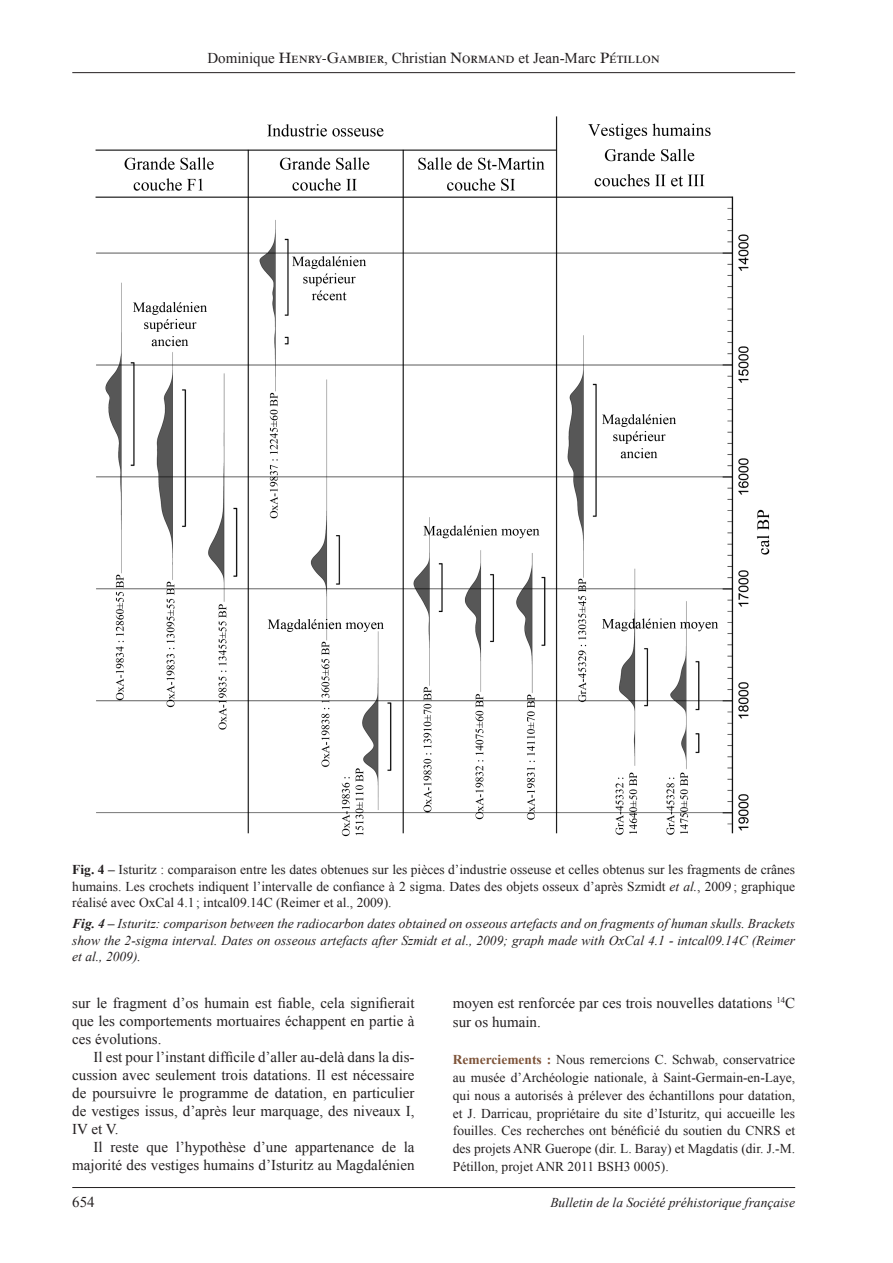
<style>
.page{position:relative;width:893px;height:1263px;background:#fff}
.page>*{position:absolute;margin:0;border:0;box-sizing:border-box;transform-origin:0 0}
.t1{font:15px/18px "Times New Roman";color:#231f20;text-align:justify}
.Remerciements{font:13.5px/17.7px "Times New Roman";color:#231f20;text-align:justify}
.Figures{font:13.5px/16.5px "Times New Roman";color:#231f20;text-align:justify}
.Figures-2{font:italic 13.5px/16.5px "Times New Roman";color:#231f20;text-align:justify}
.s1{font-family:"Times Ten Roman SC"}
.s2{font-weight:700}
.s3{font-style:italic}
.s4{font-weight:700;color:#7e5439}
</style>
<div class="page">
<hr style="left:72px;top:72px;width:723px;height:1px;background:#231f20">
<hr style="left:72px;top:1187px;width:723px;height:1px;background:#231f20">
<img style="left:95px;top:116px;width:675px;height:721px">
<p class="t1" style="left:207px;top:49px;width:454px">Dominique <span class="s1">Henry-Gambier</span>, Christian <span class="s1">Normand</span> et Jean-Marc <span class="s1">Pétillon</span></p>
<p class="Figures" style="left:72px;top:861px;width:724px"><span class="s2">Fig. 4 –</span> Isturitz : comparaison entre les dates obtenues sur les pièces d’industrie osseuse et celles obtenus sur les fragments de crânes humains. Les crochets indiquent l’intervalle de confiance à 2 sigma. Dates des objets osseux d’après Szmidt <span class="s3">et al.</span>, 2009 ; graphique réalisé avec OxCal 4.1; intcal09.14C (Reimer et al., 2009).</p>
<p class="Figures-2" style="left:72px;top:915px;width:724px"><span class="s2">Fig. 4 –</span> Isturitz: comparison between the radiocarbon dates obtained on osseous artefacts and on fragments of human skulls. Brackets show the 2-sigma interval. Dates on osseous artefacts after Szmidt et al., 2009; graph made with OxCal 4.1 - intcal09.14C (Reimer et al., 2009).</p>
<p class="t1" style="left:72px;top:994px;width:344px">sur le fragment d’os humain est fiable, cela signifierait que les comportements mortuaires échappent en partie à ces évolutions.</p>
<p class="t1" style="left:72px;top:1048px;width:344px;text-indent:21px">Il est pour l’instant difficile d’aller au-delà dans la dis&shy;cussion avec seulement trois datations. Il est nécessaire de poursuivre le programme de datation, en particulier de vestiges issus, d’après leur marquage, des niveaux I, IV et V.</p>
<p class="t1" style="left:72px;top:1138px;width:344px;text-align:right">Il reste que l’hypothèse d’une appartenance de la majorité des vestiges humains d’Isturitz au Magdalénien</p>
<p class="t1" style="left:453px;top:993px;width:344px;line-height:19.2px">moyen est renforcée par ces trois nouvelles datations <sup>14</sup>C sur os humain.</p>
<p class="Remerciements" style="left:453px;top:1051px;width:344px"><span class="s4">Remerciements :</span> Nous remercions C. Schwab, conservatrice au musée d’Archéologie nationale, à Saint-Germain-en-Laye, qui nous a autorisés à prélever des échantillons pour datation, et J. Darricau, propriétaire du site d’Isturitz, qui accueille les fouilles. Ces recherches ont bénéficié du soutien du CNRS et des projets ANR Guerope (dir. L. Baray) et Magdatis (dir. J.-M.<br>Pétillon, projet ANR 2011 BSH3 0005).</p>
<p class="t1" style="left:72px;top:1193px;width:24px">654</p>
<p class="Figures-2" style="left:550px;top:1194px;width:246px">Bulletin de la Société préhistorique française</p>
</div>
